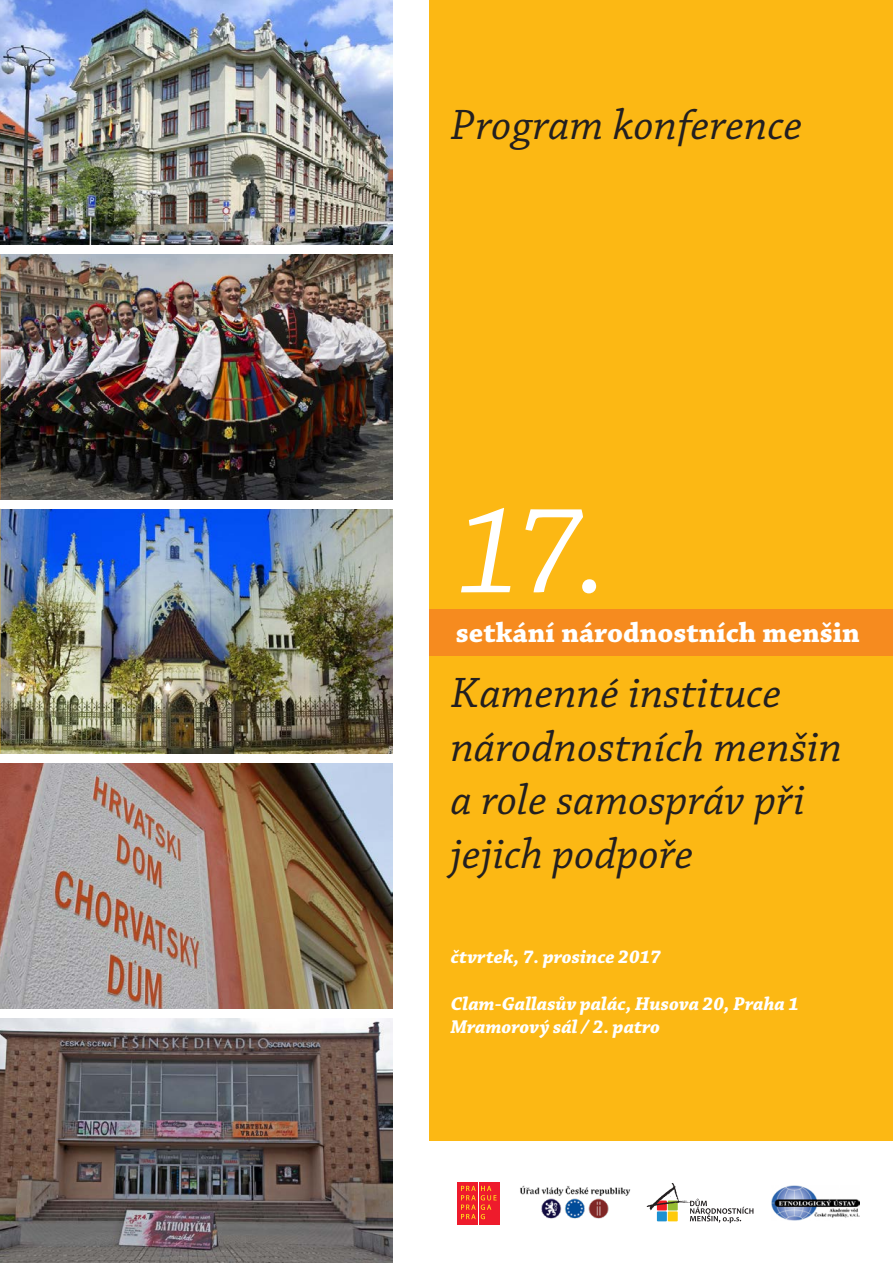
<style>
.page{position:relative;width:893px;height:1263px;background:#fff}
.page>*{position:absolute;margin:0;border:0;box-sizing:border-box;transform-origin:0 0}
.t1{font:italic 130.8px "Chaparral Pro";color:#fff}
.t2{font:44.55px/53.6px "Chaparral Pro It Capt";color:#231f20}
.t3{font:700 29.1px "Chaparral Pro";color:#fff}
.t4{font:italic 700 19.5px/23.4px "Chaparral Pro";color:#fff}
</style>
<div class="page">
<img style="left:1px;top:0;width:392px;height:245px">
<img style="left:0;top:763px;width:393px;height:245px">
<img style="left:0;top:254px;width:393px;height:245px">
<img style="left:1px;top:1018px;width:392px;height:245px">
<img style="left:1px;top:509px;width:392px;height:245px">
<svg style="left:647px;top:1183px;width:106px;height:40px"></svg>
<img style="left:520px;top:1185px;width:111px;height:34px">
<img style="left:0;top:0;width:1px;height:245px">
<img style="left:0;top:1018px;width:1px;height:245px">
<img style="left:0;top:509px;width:1px;height:245px">
<div style="left:429px;top:0;width:464px;height:1140px;background:#fcb814"></div>
<div style="left:429px;top:609px;width:464px;height:47px;background:#f68b1f"></div>
<div style="left:457px;top:1182px;width:21px;height:42px;background:#ee1b2c"></div>
<div style="left:479px;top:1182px;width:21px;height:42px;background:#ee1b2c"></div>
<svg style="left:461px;top:1186px;width:36px;height:33px"></svg>
<img style="left:771px;top:1186px;width:89px;height:34px">
<p class="t2" style="left:451px;top:100px;width:353px">Program konference</p>
<h1 class="t1" style="left:456px;top:479px;width:154px">17.</h1>
<p class="t3" style="left:456px;top:615px;width:406px">setkání národnostních menšin</p>
<p class="t2" style="left:451px;top:668px;width:393px">Kamenné instituce národnostních menšin a role samospráv při jejich podpoře</p>
<p class="t4" style="left:451px;top:945px;width:212px">čtvrtek, 7. prosince 2017</p>
<p class="t4" style="left:451px;top:992px;width:350px">Clam-Gallasův palác, Husova 20, Praha 1<br>Mramorový sál / 2. patro</p>
</div>
